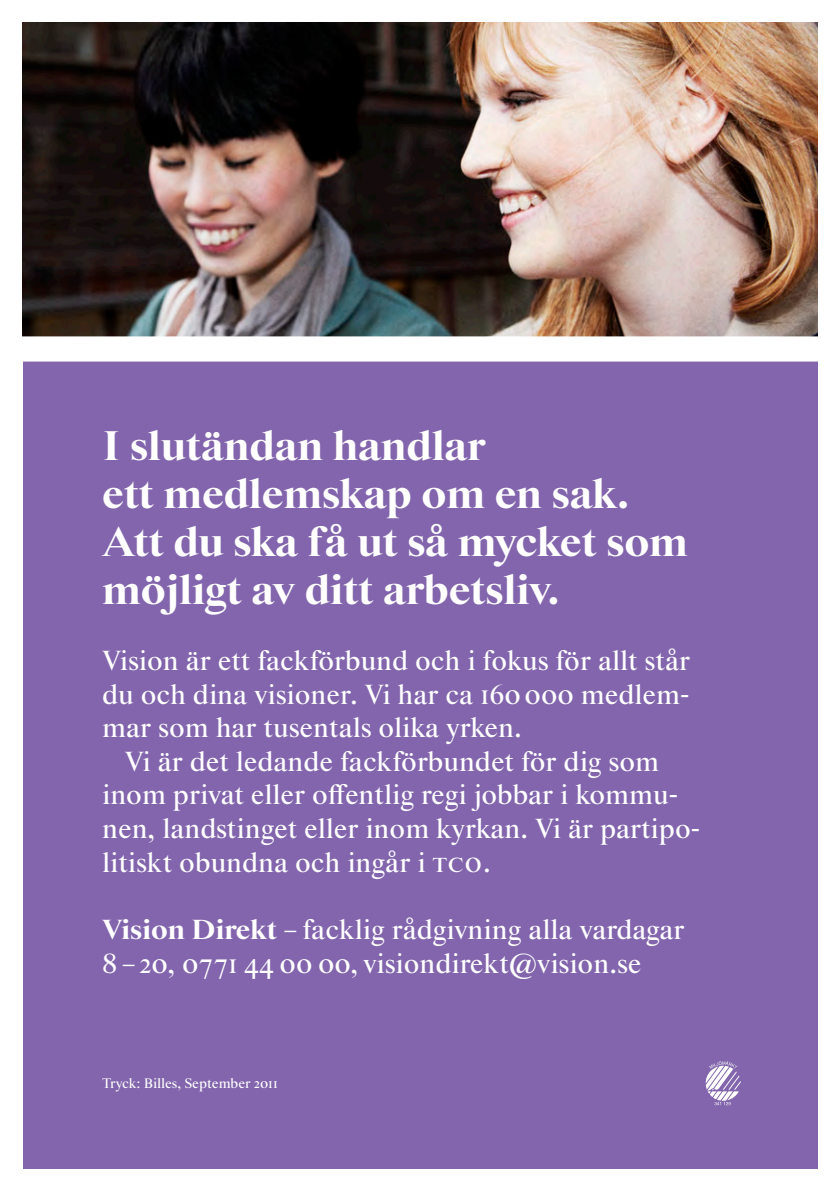
<style>
.page{position:relative;width:840px;height:1191px;background:#fff}
.page>*{position:absolute;margin:0;border:0;box-sizing:border-box;transform-origin:0 0}
.Rub1{font:800 42px/48px "Starling";letter-spacing:-.005em;color:#fff}
.t1{font:28px/33.6px "Starling";color:#fff;text-align:justify}
.Bröd2{font:14px "Starling";color:#fff}
.s1{font-family:"Starling Roman SC"}
.s2{font-weight:800}
</style>
<div class="page">
<div style="left:23px;top:350px;width:793px;height:818px;background:#8265ac"></div>
<img style="left:23px;top:23px;width:793px;height:313px">
<div style="left:0;top:339px;width:839px;height:22px;background:#fff"></div>
<svg style="left:705px;top:1061px;width:35px;height:44px"></svg>
<p class="Rub1" style="left:102px;top:422px;width:528px">I slutändan handlar<br>ett medlemskap om en sak.</p>
<p class="Rub1" style="left:102px;top:518px;width:587px">Att du ska få ut så mycket som möjligt av ditt arbetsliv.</p>
<p class="t1" style="left:102px;top:644px;width:589px">Vision är ett fackförbund och i fokus för allt står du och dina visioner. Vi har ca 160000 medlem&shy;mar som har tusentals olika yrken.</p>
<p class="t1" style="left:102px;top:745px;width:599px;text-align:left;text-indent:23px">Vi är det ledande fackförbundet för dig som inom privat eller offentlig regi jobbar i kommu&shy;nen, landstinget eller inom kyrkan. Vi är partipo&shy;litiskt obundna och ingår i <span class="s1">tco</span>.</p>
<p class="t1" style="left:102px;top:913px;width:583px"><span class="s2">Vision Direkt</span> – facklig rådgivning alla vardagar</p>
<p class="t1" style="left:102px;top:947px;width:540px">8 – 20, 0771 44 00 00, visiondirekt@vision.se</p>
<p class="Bröd2" style="left:102px;top:1075px;width:177px">Tryck: Billes, September 2011</p>
</div>
